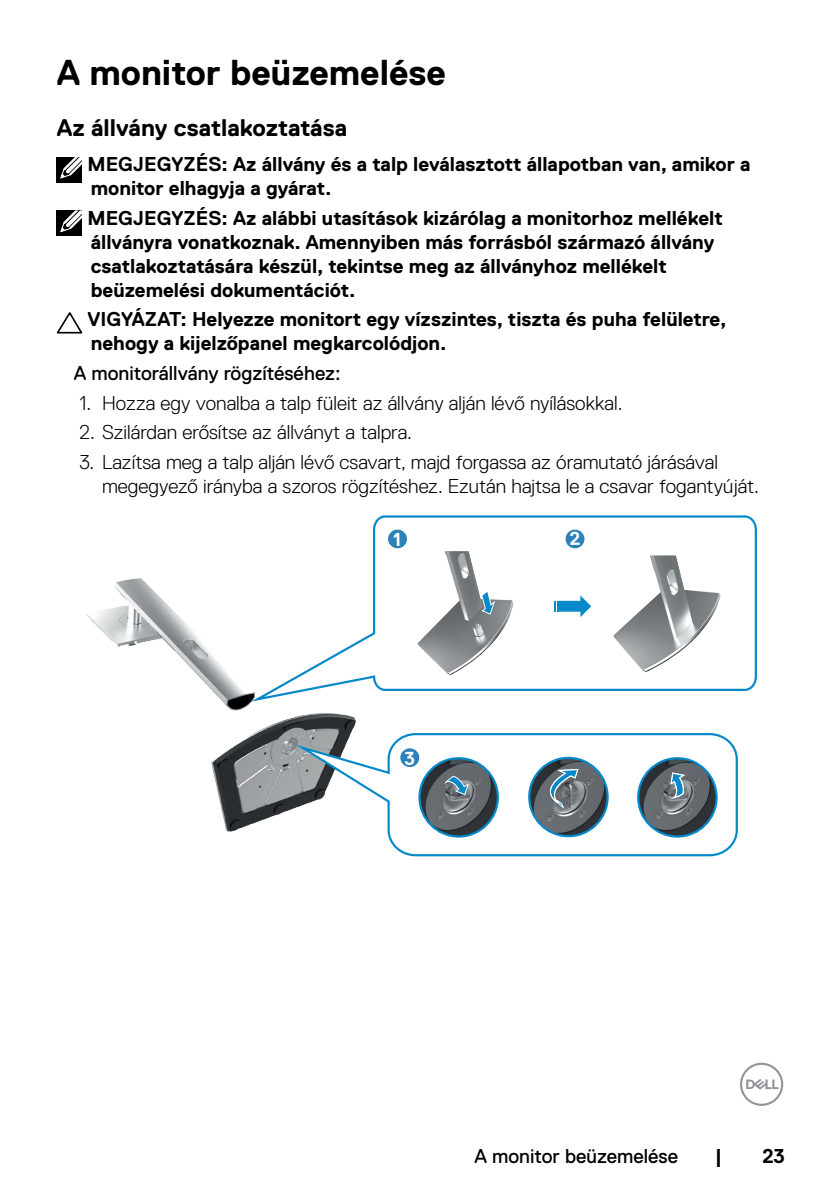
<style>
.page{position:relative;width:840px;height:1191px;background:#fff}
.page>*{position:absolute;margin:0;border:0;box-sizing:border-box;transform-origin:0 0}
.t1{font:700 36px "Dell Replica";color:#000}
.t2{font:700 24px "Dell Replica";color:#000}
.t3{font:700 20px/24px "Dell Replica";color:#000}
.t4{font:300 20px/24px "Dell Replica";color:#000}
.t5{font:20px "Dell Replica";color:#000}
</style>
<div class="page">
<svg style="left:740px;top:1062px;width:42px;height:44px"></svg>
<div style="left:57px;top:157px;width:25px;height:25px;background:#000"></div>
<svg style="left:60px;top:157px;width:22px;height:22px"></svg>
<div style="left:57px;top:210px;width:25px;height:26px;background:#000"></div>
<svg style="left:60px;top:210px;width:22px;height:23px"></svg>
<svg style="left:57px;top:312px;width:25px;height:22px"></svg>
<img style="left:86px;top:578px;width:270px;height:254px">
<svg style="left:288px;top:732px;width:450px;height:125px"></svg>
<svg style="left:244px;top:515px;width:513px;height:189px"></svg>
<svg style="left:399px;top:748px;width:20px;height:19px"></svg>
<div style="left:399px;top:747px;width:20px;height:20px;border:1px solid #fff;border-radius:50%"></div>
<div style="left:387px;top:529px;width:20px;height:20px;background:#2a82b8;border-radius:50%"></div>
<div style="left:387px;top:529px;width:20px;height:20px;border:1px solid #fff;border-radius:50%"></div>
<svg style="left:564px;top:529px;width:20px;height:20px"></svg>
<div style="left:564px;top:529px;width:20px;height:20px;border:1px solid #fff;border-radius:50%"></div>
<img style="left:638px;top:758px;width:78px;height:78px;border-radius:39px">
<img style="left:419px;top:758px;width:78px;height:78px;border-radius:39px">
<img style="left:529px;top:758px;width:78px;height:78px;border-radius:39px">
<svg style="left:444px;top:776px;width:25px;height:19px"></svg>
<div style="left:528px;top:757px;width:80px;height:80px;border:2px solid #0689ca;border-radius:50%"></div>
<svg style="left:540px;top:768px;width:38px;height:42px;background:#697a85"></svg>
<div style="left:636px;top:757px;width:81px;height:80px;border:2px solid #0689ca;border-radius:50%"></div>
<svg style="left:669px;top:772px;width:17px;height:28px"></svg>
<div style="left:418px;top:757px;width:80px;height:80px;border:2px solid #0689ca;border-radius:50%"></div>
<img style="left:390px;top:551px;width:133px;height:132px">
<svg style="left:480px;top:589px;width:15px;height:26px"></svg>
<img style="left:607px;top:555px;width:116px;height:124px">
<svg style="left:405px;top:751px;width:9px;height:14px"></svg>
<svg style="left:570px;top:531px;width:9px;height:14px"></svg>
<h1 class="t1" style="left:57px;top:52px;width:390px">A monitor beüzemelése</h1>
<p class="t2" style="left:57px;top:114px;width:292px">Az állvány csatlakoztatása</p>
<p class="t3" style="left:87px;top:152px;width:664px">MEGJEGYZÉS: Az állvány és a talp leválasztott állapotban van, amikor a monitor elhagyja a gyárat.</p>
<p class="t3" style="left:87px;top:206px;width:636px">MEGJEGYZÉS: Az alábbi utasítások kizárólag a monitorhoz mellékelt állványra vonatkoznak. Amennyiben más forrásból származó állvány csatlakoztatására készül, tekintse meg az állványhoz mellékelt beüzemelési dokumentációt.</p>
<p class="t3" style="left:87px;top:307px;width:640px">VIGYÁZAT: Helyezze monitort egy vízszintes, tiszta és puha felületre, nehogy a kijelzőpanel megkarcolódjon.</p>
<p class="t5" style="left:74px;top:362px;width:268px">A monitorállvány rögzítéséhez:</p>
<p class="t4" style="left:79px;top:391px;width:544px">1. Hozza egy vonalba a talp füleit az állvány alján lévő nyílásokkal.</p>
<p class="t4" style="left:79px;top:420px;width:334px">2. Szilárdan erősítse az állványt a talpra.</p>
<p class="t4" style="left:102px;top:450px;width:658px;text-indent:-23px">3. Lazítsa meg a talp alján lévő csavart, majd forgassa az óramutató járásával megegyező irányba a szoros rögzítéshez. Ezután hajtsa le a csavar fogantyúját.</p>
<p class="t5" style="left:474px;top:1144px;width:205px">A monitor beüzemelése</p>
<p class="t3" style="left:714px;top:1143px;width:9px">|</p>
<p class="t3" style="left:762px;top:1143px;width:24px">23</p>
</div>
